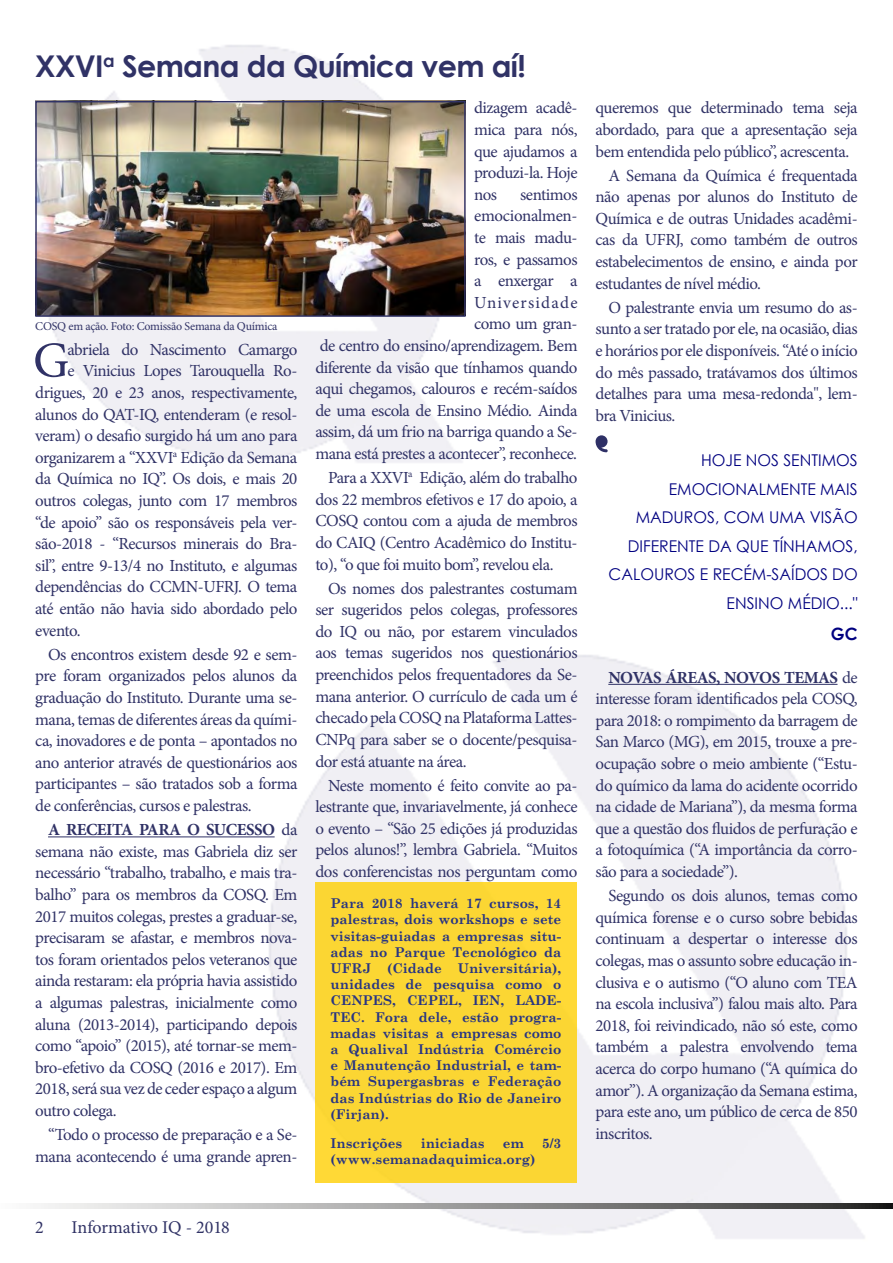
<style>
.page{position:relative;width:893px;height:1263px;background:#fff}
.page>*{position:absolute;margin:0;border:0;box-sizing:border-box;transform-origin:0 0}
.t1{font:50.25px "Minion Pro";color:#303266}
.t2{font:700 30px "Century Gothic";letter-spacing:-.02em;color:#303266}
.t3{font:18px "Minion Pro";letter-spacing:-.005em;color:#303265}
.t4{font:18px "Minion Pro";color:#303266}
.t5{font:16.95px/21.6px "Minion Pro";letter-spacing:-.03em;color:#303266;text-align:justify}
.t6{font:700 16.95px "Century Gothic";color:#000080}
.t7{font:16.2px/28.5px "Century Gothic";color:#000080;text-align:right}
.t8{font:700 13.5px/16.2px "Century Schoolbook";color:#283583;text-align:justify}
.t9{font:12px "Minion Pro";letter-spacing:-.02em;color:#303266}
.s1{font-weight:700}
</style>
<div class="page">
<img style="left:35px;top:45px;width:830px;height:1194px">
<svg style="left:35px;top:1203px;width:858px;height:6px;background:#949494"></svg>
<hr style="left:48px;top:836px;width:227px;height:1px;background:#303266">
<hr style="left:608px;top:684px;width:229px;height:1px;background:#303266">
<img style="left:37px;top:103px;width:427px;height:212px">
<div style="left:35px;top:101px;width:431px;height:216px;border:1px solid #303266"></div>
<div style="left:221px;top:1220px;width:18px;height:17px;background:#fff"></div>
<svg style="left:596px;top:435px;width:12px;height:17px"></svg>
<div style="left:315px;top:882px;width:262px;height:301px;background:#fbd633"></div>
<h2 class="t2" style="left:35px;top:43px;width:492px">XXVI<sup>a</sup> Semana da Química vem aí!</h2>
<p class="t9" style="left:35px;top:318px;width:244px">COSQ em ação. Foto: Comissão Semana da Química</p>
<h1 class="t1" style="left:33px;top:327px;width:37px">G</h1>
<p class="t5" style="left:67px;top:339px;width:231px">abriela do Nascimento Camargo</p>
<p class="t5" style="left:67px;top:360px;width:231px">e Vinicius Lopes Tarouquella Ro-</p>
<p class="t5" style="left:35px;top:382px;width:264px">drigues, 20 e 23 anos, respectivamente,</p>
<p class="t5" style="left:35px;top:403px;width:264px">alunos do QAT-IQ, entenderam (e resol-</p>
<p class="t5" style="left:35px;top:425px;width:264px">veram) o desafio surgido há um ano para</p>
<p class="t5" style="left:35px;top:447px;width:264px">organizarem a “XXVI<sup>a</sup> Edição da Semana</p>
<p class="t5" style="left:35px;top:468px;width:264px">da Química no IQ”. Os dois, e mais 20</p>
<p class="t5" style="left:35px;top:490px;width:264px">outros colegas, junto com 17 membros</p>
<p class="t5" style="left:35px;top:511px;width:264px">“de apoio” são os responsáveis pela ver-</p>
<p class="t5" style="left:35px;top:533px;width:264px">são-2018 - “Recursos minerais do Bra-</p>
<p class="t5" style="left:35px;top:555px;width:264px">sil”, entre 9-13/4 no Instituto, e algumas</p>
<p class="t5" style="left:35px;top:576px;width:264px">dependências do CCMN-UFRJ. O tema</p>
<p class="t5" style="left:35px;top:598px;width:264px">até então não havia sido abordado pelo</p>
<p class="t5" style="left:35px;top:619px;width:47px">evento.</p>
<p class="t5" style="left:35px;top:644px;width:264px;text-indent:13px">Os encontros existem desde 92 e sem&shy;pre foram organizados pelos alunos da graduação do Instituto. Durante uma se&shy;mana, temas de diferentes áreas da quími&shy;ca, inovadores e de ponta – apontados no ano anterior através de questionários aos participantes – são tratados sob a forma de conferências, cursos e palestras.</p>
<p class="t5" style="left:35px;top:819px;width:264px;text-indent:13px"><span class="s1">A RECEITA PARA O SUCESSO</span> da semana não existe, mas Gabriela diz ser necessário “trabalho, trabalho, e mais tra&shy;balho” para os membros da COSQ. Em 2017 muitos colegas, prestes a graduar-se, precisaram se afastar, e membros nova&shy;tos foram orientados pelos veteranos que ainda restaram: ela própria havia assistido a algumas palestras, inicialmente como aluna (2013-2014), participando depois como “apoio” (2015), até tornar-se mem&shy;bro-efetivo da COSQ (2016 e 2017). Em 2018, será sua vez de ceder espaço a algum outro colega.</p>
<p class="t5" style="left:35px;top:1124px;width:264px;text-align:right">“Todo o processo de preparação e a Se&shy;mana acontecendo é uma grande apren-</p>
<p class="t5" style="left:474px;top:97px;width:105px">dizagem acadê&shy;mica para nós, que ajudamos a produzi-la. Hoje nos</p>
<p class="t5" style="left:315px;top:184px;width:264px;text-align:right">sentimos<br>emocionalmen-<br>te mais madu-<br>ros, e passamos<br>a enxergar a<br>Universidade<br>como um gran-<br>de centro do ensino/aprendizagem. Bem diferente da visão que tínhamos quando aqui chegamos, calouros e recém-saídos de uma escola de Ensino Médio. Ainda assim, dá um frio na barriga quando a Se&shy;mana está prestes a acontecer”, reconhece.</p>
<p class="t5" style="left:315px;top:467px;width:264px;text-indent:13px">Para a XXVI<sup>a</sup> Edição, além do trabalho dos 22 membros efetivos e 17 do apoio, a COSQ contou com a ajuda de membros do CAIQ (Centro Acadêmico do Institu&shy;to), “o que foi muito bom”, revelou ela.</p>
<p class="t5" style="left:315px;top:577px;width:264px;text-indent:13px">Os nomes dos palestrantes costumam ser sugeridos pelos colegas, professores do IQ ou não, por estarem vinculados aos temas sugeridos nos questionários preenchidos pelos frequentadores da Se&shy;mana anterior. O currículo de cada um é checado pela COSQ na Plataforma Lattes-CNPq para saber se o docente/pesquisa&shy;dor está atuante na área.</p>
<p class="t5" style="left:315px;top:774px;width:264px;text-indent:13px">Neste momento é feito convite ao pa&shy;lestrante que, invariavelmente, já conhece o evento – “São 25 edições já produzidas pelos alunos!”, lembra Gabriela. “Muitos dos conferencistas nos perguntam como</p>
<p class="t8" style="left:331px;top:894px;width:232px">Para 2018 haverá 17 cursos, 14 palestras, dois workshops e sete visitas-guiadas a empresas situ&shy;adas no Parque Tecnológico da UFRJ (Cidade Universitária), unidades de pesquisa como o CENPES, CEPEL, IEN, LADE-TEC. Fora dele, estão progra&shy;madas visitas a empresas como a Qualival Indústria Comércio e Manutenção Industrial, e tam&shy;bém Supergasbras e Federação das Indústrias do Rio de Janeiro (Firjan).</p>
<p class="t8" style="left:331px;top:1134px;width:73px">Inscrições</p>
<p class="t8" style="left:421px;top:1134px;width:65px">iniciadas</p>
<p class="t8" style="left:503px;top:1134px;width:22px">em</p>
<p class="t8" style="left:542px;top:1134px;width:21px">5/3</p>
<p class="t8" style="left:331px;top:1150px;width:206px">(www.semanadaquimica.org)</p>
<p class="t5" style="left:596px;top:97px;width:264px">queremos que determinado tema seja abordado, para que a apresentação seja bem entendida pelo público”, acrescenta.</p>
<p class="t5" style="left:596px;top:165px;width:264px;text-indent:13px">A Semana da Química é frequentada não apenas por alunos do Instituto de Química e de outras Unidades acadêmi&shy;cas da UFRJ, como também de outros estabelecimentos de ensino, e ainda por estudantes de nível médio.</p>
<p class="t5" style="left:596px;top:297px;width:264px;text-indent:13px">O palestrante envia um resumo do as&shy;sunto a ser tratado por ele, na ocasião, dias e horários por ele disponíveis. “Até o início do mês passado, tratávamos dos últimos detalhes para uma mesa-redonda", lem&shy;bra Vinicius.</p>
<p class="t7" style="left:609px;top:446px;width:251px">HOJE NOS SENTIMOS<br>EMOCIONALMENTE MAIS<br>MADUROS, COM UMA VISÃO<br>DIFERENTE DA QUE TÍNHAMOS,<br>CALOUROS E RECÉM-SAÍDOS DO<br>ENSINO MÉDIO..."</p>
<p class="t6" style="left:831px;top:621px;width:28px">GC</p>
<p class="t5" style="left:596px;top:666px;width:264px;text-indent:13px"><span class="s1">NOVAS ÁREAS, NOVOS TEMAS</span> de interesse foram identificados pela COSQ, para 2018: o rompimento da barragem de San Marco (MG), em 2015, trouxe a pre&shy;ocupação sobre o meio ambiente (“Estu&shy;do químico da lama do acidente ocorrido na cidade de Mariana”), da mesma forma que a questão dos fluidos de perfuração e a fotoquímica (“A importância da corro&shy;são para a sociedade”).</p>
<p class="t5" style="left:596px;top:885px;width:264px;text-indent:13px">Segundo os dois alunos, temas como química forense e o curso sobre bebidas continuam a despertar o interesse dos colegas, mas o assunto sobre educação in&shy;clusiva e o autismo (“O aluno com TEA na escola inclusiva”) falou mais alto. Para 2018, foi reivindicado, não só este, como também a palestra envolvendo tema acerca do corpo humano (“A química do amor”). A organização da Semana estima, para este ano, um público de cerca de 850 inscritos.</p>
<p class="t3" style="left:35px;top:1215px;width:10px">2</p>
<p class="t3" style="left:72px;top:1215px;width:161px">Informativo IQ - 2017</p>
<p class="t4" style="left:221px;top:1215px;width:10px">8</p>
</div>
